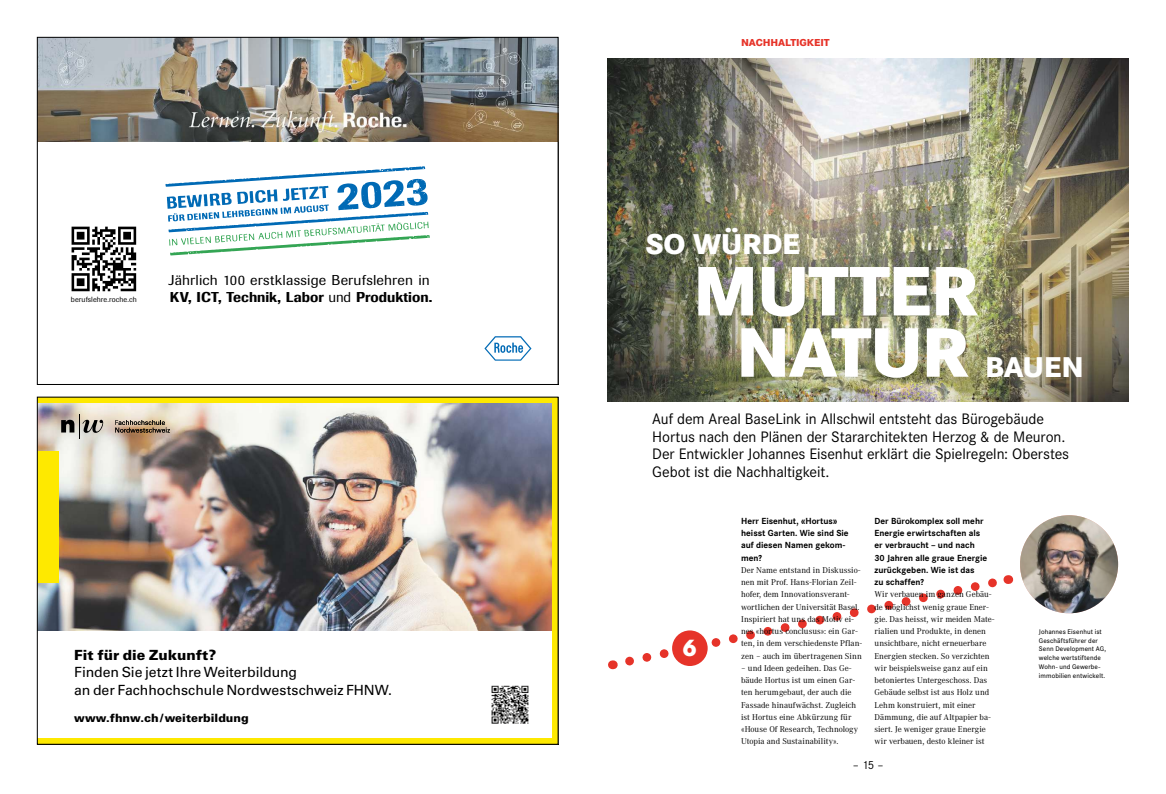
<style>
.page{position:relative;width:1166px;height:794px;background:#fff}
.page>*{position:absolute;margin:0;border:0;box-sizing:border-box;transform-origin:0 0}
.t1{font:800 72.62px "Corporate S Pro";letter-spacing:-.02em;color:#fff}
.t2{font:800 29.75px "Corporate S Pro";letter-spacing:-.015em;color:#fff}
.t3{font:800 24.68px "Corporate S Pro";color:#fff}
.t4{font:15.75px/17.5px "Corporate S Pro";letter-spacing:-.005em;color:#000}
.t5{font:14.17px "Imago";letter-spacing:.015em;color:#000;scale:1.04 1}
.t6{font:500 14.17px "Imago";color:#000}
.t7{font:14.09px/17.6px "Univers LT Pro 55 Roman";letter-spacing:-.005em;color:#000}
.t8{font:900 14.09px "Univers LT Pro 75";color:#000}
.t9{font:12.25px "Corporate S Pro";color:#000}
.t10{font:900 11.38px "Univers LT Pro 75";color:#000}
.t11{font:800 10.5px "Corporate S Pro";letter-spacing:-.005em;color:#e63329}
.t12{font:700 9.19px/12.2px "Corporate S Pro";color:#000}
.t13{font:8.75px/12.2px "Corporate A Pro";letter-spacing:-.005em;color:#000}
.t14{font:7.44px "Imago";letter-spacing:.015em;color:#000}
.t15{font:500 7px/8.8px "Corporate S Pro";letter-spacing:.01em;color:#000}
.s1{font-weight:400}
</style>
<div class="page">
<svg style="left:625px;top:575px;width:383px;height:91px"></svg>
<img style="left:608px;top:58px;width:521px;height:343px">
<img style="left:1020px;top:515px;width:98px;height:98px;border-radius:49px">
<svg style="left:39px;top:141px;width:517px;height:220px"></svg>
<img style="left:39px;top:39px;width:517px;height:102px">
<svg style="left:72px;top:227px;width:64px;height:64px"></svg>
<div style="left:672px;top:630px;width:36px;height:36px;background:#e63329;border-radius:50%"></div>
<img style="left:39px;top:399px;width:517px;height:343px">
<h3 class="t5" style="left:168px;top:271px;width:253px">Jährlich 100 erstklassige Berufslehren in</h3>
<p class="t14" style="left:71px;top:295px;width:67px">berufslehre.roche.ch</p>
<h3 class="t6" style="left:170px;top:288px;width:264px">KV, ICT, Technik, Labor <span class="s1">und</span> Produktion.</h3>
<p class="t11" style="left:741px;top:34px;width:90px">NACHHALTIGKEIT</p>
<h2 class="t2" style="left:646px;top:220px;width:155px">SO WÜRDE</h2>
<h1 class="t1" style="left:693px;top:232px;width:287px">MUTTER</h1>
<h1 class="t1" style="left:736px;top:294px;width:234px">NATUR</h1>
<h2 class="t2" style="left:985px;top:343px;width:100px">BAUEN</h2>
<h3 class="t4" style="left:652px;top:409px;width:418px">Auf dem Areal BaseLink in Allschwil entsteht das Bürogebäude Hortus nach den Plänen der Stararchitekten Herzog &amp; de Meuron.<br>Der Entwickler Johannes Eisenhut erklärt die Spielregeln: Oberstes Gebot ist die Nachhaltigkeit.</h3>
<p class="t12" style="left:874px;top:514px;width:114px">Der Bürokomplex soll mehr<br>Energie erwirtschaften als er verbraucht – und nach<br>30 Jahren alle graue Energie zurückgeben. Wie ist das<br>zu schaffen?</p>
<p class="t13" style="left:874px;top:588px;width:121px">Wir verbauen im ganzen Gebäu&shy;de möglichst wenig graue Ener&shy;gie. Das heisst, wir meiden Mate&shy;rialien und Produkte, in denen unsichtbare, nicht erneuerbare<br>Energien stecken. So verzichten wir beispielsweise ganz auf ein betoniertes Untergeschoss. Das<br>Gebäude selbst ist aus Holz und<br>Lehm konstruiert, mit einer<br>Dämmung, die auf Altpapier ba&shy;siert. Je weniger graue Energie wir verbauen, desto kleiner ist</p>
<p class="t12" style="left:741px;top:514px;width:109px">Herr Eisenhut, «Hortus» heisst Garten. Wie sind Sie auf diesen Namen gekom&shy;men?</p>
<p class="t13" style="left:741px;top:563px;width:122px">Der Name entstand in Diskussio&shy;nen mit Prof. Hans-Florian Zeil&shy;hofer, dem Innovationsverant&shy;wortlichen der Universität Basel.<br>Inspiriert hat uns das Motiv ei&shy;nes «hortus conclusus»: ein Gar&shy;ten, in dem verschiedenste Pflan&shy;zen – auch im übertragenen Sinn</p>
<p class="t13" style="left:741px;top:661px;width:118px">– und Ideen gedeihen. Das Ge&shy;bäude Hortus ist um einen Gar&shy;ten herumgebaut, der auch die<br>Fassade hinaufwächst. Zugleich ist Hortus eine Abkürzung für «House Of Research, Technology<br>Utopia and Sustainability».</p>
<p class="t15" style="left:1039px;top:626px;width:69px">Johannes Eisenhut ist<br>Geschäftsführer der<br>Senn Development AG, welche wertstiftende<br>Wohn- und Gewerbe&shy;immobilien entwickelt.</p>
<h3 class="t8" style="left:74px;top:646px;width:143px">Fit für die Zukunft?</h3>
<h3 class="t3" style="left:682px;top:628px;width:17px">6</h3>
<h3 class="t7" style="left:74px;top:663px;width:319px">Finden Sie jetzt Ihre Weiterbildung<br>an der Fachhochschule Nordwestschweiz FHNW.</h3>
<h3 class="t10" style="left:74px;top:711px;width:176px">www.fhnw.ch/weiterbildung</h3>
<h3 class="t9" style="left:853px;top:756px;width:32px">– 15 –</h3>
</div>
